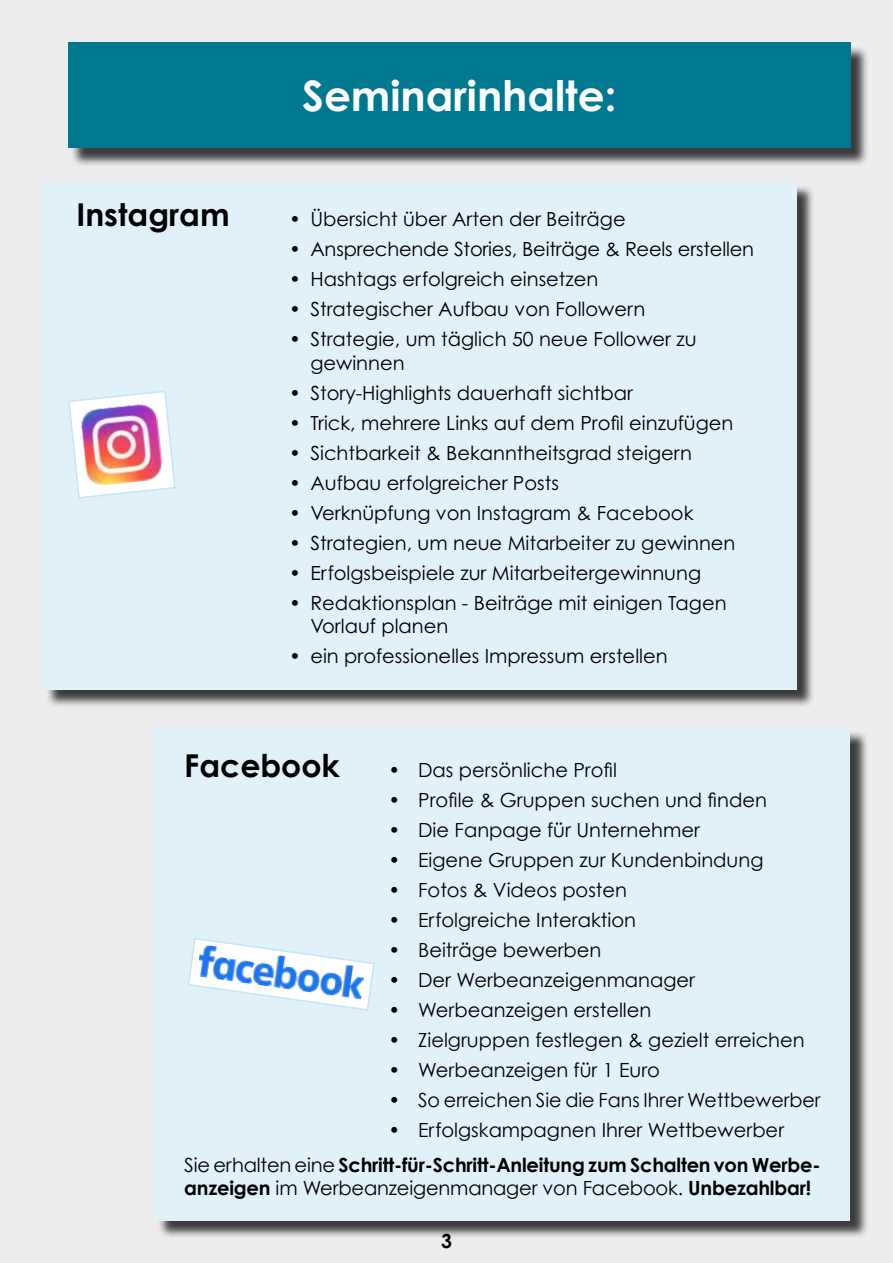
<style>
.page{position:relative;width:893px;height:1263px;background:#ededed}
.page>*{position:absolute;margin:0;border:0;box-sizing:border-box;transform-origin:0 0}
.t1{font:700 42px "Century Gothic Pro";color:#fff}
.t2{font:700 31.5px "Century Gothic Pro";color:#000}
.t3{font:700 31.5px "Century Gothic";color:#000}
.t4{font:19.5px/23.4px "Century Gothic Pro";color:#000}
.t5{font:19.5px/35.4px "Century Gothic";color:#000}
.t6{font:700 19.5px "Century Gothic Pro";color:#000}
.s1{font-weight:700}
</style>
<div class="page">
<div style="left:45px;top:184px;width:770px;height:525px;background:#000;opacity:.75"></div>
<div style="left:43px;top:182px;width:754px;height:508px;background:#e0f1fa"></div>
<div style="left:70px;top:45px;width:799px;height:122px;background:#000;opacity:.75"></div>
<div style="left:68px;top:43px;width:782px;height:105px;background:#007890"></div>
<img style="left:68px;top:390px;width:108px;height:109px">
<div style="left:157px;top:730px;width:712px;height:509px;background:#000;opacity:.75"></div>
<div style="left:154px;top:728px;width:696px;height:492px;background:#e0f1fa"></div>
<svg style="left:188px;top:938px;width:187px;height:73px"></svg>
<h1 class="t1" style="left:302px;top:69px;width:316px">Seminarinhalte:</h1>
<h2 class="t2" style="left:77px;top:195px;width:155px">Instagram</h2>
<p class="t4" style="left:289px;top:207px;width:338px">• Übersicht über Arten der Beiträge</p>
<p class="t4" style="left:289px;top:237px;width:466px">• Ansprechende Stories, Beiträge &amp; Reels erstellen</p>
<p class="t4" style="left:289px;top:267px;width:311px">• Hashtags erfolgreich einsetzen</p>
<p class="t4" style="left:289px;top:297px;width:358px">• Strategischer Aufbau von Followern</p>
<p class="t4" style="left:310px;top:327px;width:388px;text-indent:-21px">• Strategie, um täglich 50 neue Follower zu gewinnen</p>
<p class="t4" style="left:289px;top:381px;width:345px">• Story-Highlights dauerhaft sichtbar</p>
<p class="t4" style="left:289px;top:411px;width:446px">• Trick, mehrere Links auf dem Profil einzufügen</p>
<p class="t4" style="left:289px;top:441px;width:404px">• Sichtbarkeit &amp; Bekanntheitsgrad steigern</p>
<p class="t4" style="left:289px;top:471px;width:271px">• Aufbau erfolgreicher Posts</p>
<p class="t4" style="left:289px;top:501px;width:406px">• Verknüpfung von Instagram &amp; Facebook</p>
<p class="t4" style="left:289px;top:531px;width:448px">• Strategien, um neue Mitarbeiter zu gewinnen</p>
<p class="t4" style="left:289px;top:561px;width:413px">• Erfolgsbeispiele zur Mitarbeitergewinnung</p>
<p class="t4" style="left:310px;top:591px;width:418px;text-indent:-21px">• Redaktionsplan - Beiträge mit einigen Tagen<br>Vorlauf planen</p>
<p class="t4" style="left:289px;top:644px;width:380px">• ein professionelles Impressum erstellen</p>
<h2 class="t3" style="left:184px;top:745px;width:157px">Facebook</h2>
<p class="t5" style="left:388px;top:751px;width:230px">• Das persönliche Profil</p>
<p class="t5" style="left:388px;top:781px;width:380px">• Profile &amp; Gruppen suchen und finden</p>
<p class="t5" style="left:388px;top:811px;width:313px">• Die Fanpage für Unternehmer</p>
<p class="t5" style="left:388px;top:841px;width:377px">• Eigene Gruppen zur Kundenbindung</p>
<p class="t5" style="left:388px;top:871px;width:240px">• Fotos &amp; Videos posten</p>
<p class="t5" style="left:388px;top:901px;width:249px">• Erfolgreiche Interaktion</p>
<p class="t5" style="left:388px;top:931px;width:215px">• Beiträge bewerben</p>
<p class="t5" style="left:388px;top:961px;width:308px">• Der Werbeanzeigenmanager</p>
<p class="t5" style="left:388px;top:991px;width:265px">• Werbeanzeigen erstellen</p>
<p class="t5" style="left:388px;top:1021px;width:418px">• Zielgruppen festlegen &amp; gezielt erreichen</p>
<p class="t5" style="left:388px;top:1051px;width:273px">• Werbeanzeigen für 1 Euro</p>
<p class="t5" style="left:388px;top:1081px;width:434px">• So erreichen Sie die Fans Ihrer Wettbewerber</p>
<p class="t5" style="left:184px;top:1111px;width:638px;text-indent:204px">• Erfolgskampagnen Ihrer Wettbewerber<br>Sie erhalten eine <span class="s1">Schritt-für-Schritt-Anleitung zum Schalten von Werbe-</span></p>
<p class="t5" style="left:184px;top:1170px;width:628px"><span class="s1">anzeigen</span> im Werbeanzeigenmanager von Facebook. <span class="s1">Unbezahlbar!</span></p>
<p class="t6" style="left:441px;top:1228px;width:12px">3</p>
</div>
